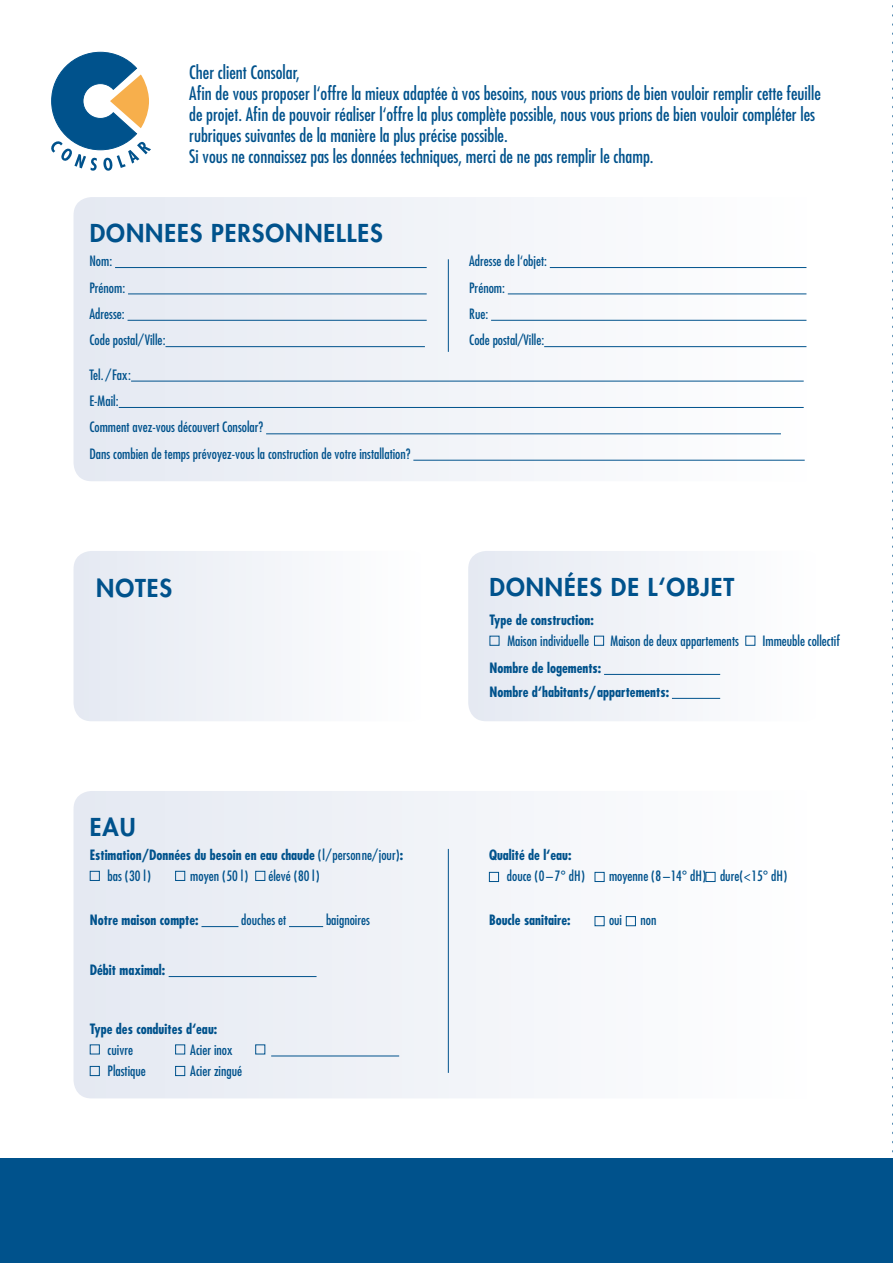
<style>
.page{position:relative;width:893px;height:1263px;background:#fff}
.page>*{position:absolute;margin:0;border:0;box-sizing:border-box;transform-origin:0 0}
.t1{font:800 24px "Futura Std";letter-spacing:.04em;color:#00528c}
.t2{font:condensed 18px/21px "Futura Std";color:#00528c}
.t3{font:condensed 13.8px/26.4px "Futura Std";color:#00528c}
.t4{font:700 condensed 13.8px/21px "Futura Std";color:#00528c}
.s1{font-weight:400}
</style>
<div class="page">
<svg style="left:51px;top:52px;width:100px;height:119px"></svg>
<svg style="left:74px;top:791px;width:642px;height:307px"></svg>
<hr style="left:169px;top:976px;width:148px;height:1px;background:#00528c">
<div style="left:90px;top:871px;width:10px;height:10px;border:1px solid #00528c"></div>
<div style="left:175px;top:871px;width:10px;height:10px;border:1px solid #00528c"></div>
<div style="left:255px;top:871px;width:10px;height:10px;border:1px solid #00528c"></div>
<hr style="left:271px;top:1056px;width:128px;height:1px;background:#00528c">
<div style="left:90px;top:1044px;width:10px;height:10px;border:1px solid #00528c"></div>
<div style="left:90px;top:1066px;width:10px;height:10px;border:1px solid #00528c"></div>
<div style="left:175px;top:1044px;width:10px;height:10px;border:1px solid #00528c"></div>
<div style="left:175px;top:1066px;width:10px;height:10px;border:1px solid #00528c"></div>
<div style="left:255px;top:1044px;width:10px;height:10px;border:1px solid #00528c"></div>
<div style="left:595px;top:916px;width:9px;height:10px;border:1px solid #00528c"></div>
<div style="left:626px;top:916px;width:10px;height:10px;border:1px solid #00528c"></div>
<div style="left:489px;top:872px;width:10px;height:10px;border:1px solid #00528c"></div>
<div style="left:595px;top:872px;width:9px;height:10px;border:1px solid #00528c"></div>
<div style="left:705px;top:872px;width:10px;height:10px;border:1px solid #00528c"></div>
<hr style="left:201px;top:926px;width:37px;height:1px;background:#00528c">
<hr style="left:289px;top:926px;width:34px;height:1px;background:#00528c">
<hr style="left:448px;top:849px;width:1px;height:224px;background:#00528c">
<svg style="left:468px;top:551px;width:288px;height:170px"></svg>
<div style="left:489px;top:636px;width:10px;height:10px;border:1px solid #00528c"></div>
<div style="left:594px;top:636px;width:10px;height:10px;border:1px solid #00528c"></div>
<div style="left:745px;top:636px;width:10px;height:10px;border:1px solid #00528c"></div>
<hr style="left:672px;top:698px;width:48px;height:1px;background:#00528c">
<hr style="left:604px;top:674px;width:116px;height:1px;background:#00528c">
<div style="left:74px;top:551px;width:218px;height:170px;background:#ecf0f6"></div>
<svg style="left:74px;top:197px;width:733px;height:284px"></svg>
<hr style="left:115px;top:267px;width:312px;height:1px;background:#00528c">
<hr style="left:128px;top:294px;width:299px;height:1px;background:#00528c">
<hr style="left:128px;top:320px;width:299px;height:1px;background:#00528c">
<hr style="left:165px;top:346px;width:260px;height:1px;background:#00528c">
<hr style="left:550px;top:267px;width:256px;height:1px;background:#00528c">
<hr style="left:508px;top:294px;width:298px;height:1px;background:#00528c">
<hr style="left:491px;top:320px;width:315px;height:1px;background:#00528c">
<hr style="left:544px;top:346px;width:262px;height:1px;background:#00528c">
<hr style="left:448px;top:259px;width:1px;height:93px;background:#00528c">
<hr style="left:131px;top:381px;width:673px;height:1px;background:#00528c">
<hr style="left:119px;top:407px;width:685px;height:1px;background:#00528c">
<hr style="left:266px;top:433px;width:515px;height:1px;background:#00528c">
<hr style="left:413px;top:460px;width:392px;height:1px;background:#00528c">
<div style="left:0;top:1158px;width:893px;height:105px;background:#00528c"></div>
<svg style="left:892px;top:5px;width:1px;height:1148px"></svg>
<p class="t2" style="left:189px;top:61px;width:633px">Cher client Consolar,<br>Afin de vous proposer l‘offre la mieux adaptée à vos besoins, nous vous prions de bien vouloir remplir cette feuille de projet. Afin de pouvoir réaliser l‘offre la plus complète possible, nous vous prions de bien vouloir compléter les rubriques suivantes de la manière la plus précise possible.<br>Si vous ne connaissez pas les données techniques, merci de ne pas remplir le champ.</p>
<h1 class="t1" style="left:90px;top:218px;width:53px">DONNEES</h1>
<h1 class="t1" style="left:211px;top:218px;width:91px">PERSONNE</h1>
<h1 class="t1" style="left:336px;top:218px;width:23px">LLES</h1>
<p class="t3" style="left:89px;top:248px;width:78px">Nom:<br>Prénom:<br>Adresse:<br>Code postal/Ville:</p>
<p class="t3" style="left:469px;top:248px;width:79px">Adresse de l‘objet:<br>Prénom:<br>Rue:<br>Code postal/Ville:</p>
<p class="t3" style="left:89px;top:361px;width:323px">Tel. / Fax:<br>E-Mail:<br>Comment avez-vous découvert Consolar?<br>Dans combien de temps prévoyez-vous la construction de votre installation?</p>
<h1 class="t1" style="left:96px;top:573px;width:77px">NOTES</h1>
<h1 class="t1" style="left:90px;top:812px;width:47px">EAU</h1>
<p class="t4" style="left:108px;top:844px;width:297px;text-indent:-18px">Estimation/Données du besoin en eau chaude <span class="s1">(l/personne/jour)</span>: <span class="s1">bas (30 l)</span></p>
<p class="t3" style="left:190px;top:863px;width:59px">moyen (50 l)</p>
<p class="t3" style="left:268px;top:863px;width:53px">élevé (80 l)</p>
<p class="t4" style="left:90px;top:910px;width:110px">Notre maison compte:</p>
<p class="t3" style="left:241px;top:907px;width:46px">douches et</p>
<p class="t3" style="left:326px;top:907px;width:45px">baignoires</p>
<p class="t4" style="left:90px;top:960px;width:77px">Débit maximal:</p>
<p class="t4" style="left:90px;top:1018px;width:129px">Type des conduites d‘eau:</p>
<p class="t3" style="left:108px;top:1036px;width:27px">cuivre</p>
<p class="t3" style="left:190px;top:1036px;width:44px">Acier inox</p>
<p class="t3" style="left:108px;top:1057px;width:40px">Plastique</p>
<p class="t3" style="left:190px;top:1057px;width:53px">Acier zingué</p>
<h1 class="t1" style="left:489px;top:572px;width:246px">DONNÉES DE L‘OBJET</h1>
<p class="t4" style="left:489px;top:609px;width:106px">Type de construction:</p>
<p class="t3" style="left:507px;top:627px;width:83px">Maison individuelle</p>
<p class="t3" style="left:611px;top:627px;width:130px">Maison de deux appartements</p>
<p class="t3" style="left:762px;top:627px;width:79px">Immeuble collectif</p>
<p class="t4" style="left:489px;top:681px;width:181px">Nombre d‘habitants/appartements:</p>
<p class="t4" style="left:489px;top:657px;width:113px">Nombre de logements:</p>
<p class="t4" style="left:489px;top:844px;width:84px">Qualité de l‘eau:</p>
<p class="t3" style="left:507px;top:863px;width:80px">douce (0 – 7° dH)</p>
<p class="t3" style="left:609px;top:863px;width:180px">moyenne (8 – 14° dH) dure(&lt;15° dH)</p>
<p class="t4" style="left:489px;top:910px;width:83px">Boucle sanitaire:</p>
<p class="t3" style="left:609px;top:907px;width:15px">oui</p>
<p class="t3" style="left:640px;top:907px;width:17px">non</p>
</div>
